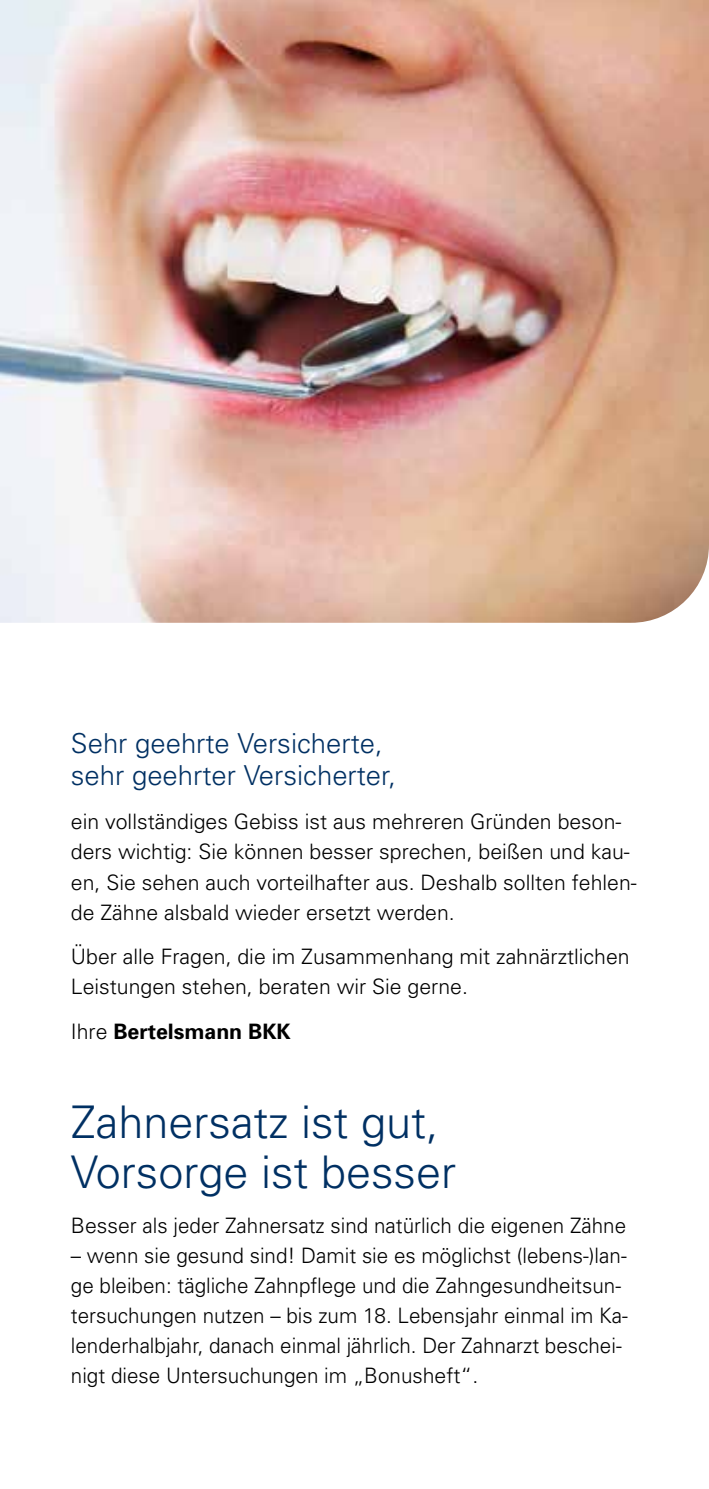
<style>
.page{position:relative;width:709px;height:1489px;background:#fff}
.page>*{position:absolute;margin:0;border:0;box-sizing:border-box;transform-origin:0 0}
.t1{font:300 45px/50px "Univers";color:#003063}
.t2{font:300 27.5px/32.5px "Univers";color:#003063}
.t3{font:300 21.25px/30px "Univers";color:#000}
.t4{font:700 21.25px "Univers";color:#000}
.s1{font-weight:300}
</style>
<div class="page">
<img style="left:0;top:0;width:709px;height:622px">
<p class="t2" style="left:71px;top:726px;width:326px">Sehr geehrte Versicherte, sehr geehrter Versicherter,</p>
<p class="t3" style="left:71px;top:806px;width:567px">ein vollständiges Gebiss ist aus mehreren Gründen beson&shy;ders wichtig: Sie können besser sprechen, beißen und kau&shy;en, Sie sehen auch vorteilhafter aus. Deshalb sollten fehlen&shy;de Zähne alsbald wieder ersetzt werden.</p>
<p class="t3" style="left:71px;top:940px;width:560px">Über alle Fragen, die im Zusammenhang mit zahnärztlichen<br>Leistungen stehen, beraten wir Sie gerne.</p>
<p class="t4" style="left:71px;top:1017px;width:221px"><span class="s1">Ihre</span> Bertelsmann BKK</p>
<h1 class="t1" style="left:71px;top:1096px;width:387px">Zahnersatz ist gut,<br>Vorsorge ist besser</h1>
<p class="t3" style="left:71px;top:1209px;width:557px">Besser als jeder Zahnersatz sind natürlich die eigenen Zähne</p>
<p class="t3" style="left:71px;top:1239px;width:558px">– wenn sie gesund sind! Damit sie es möglichst (lebens-)lan&shy;ge bleiben: tägliche Zahnpflege und die Zahngesundheitsun&shy;tersuchungen nutzen – bis zum 18. Lebensjahr einmal im Ka&shy;lenderhalbjahr, danach einmal jährlich. Der Zahnarzt beschei&shy;nigt diese Untersuchungen im „Bonusheft“.</p>
</div>
